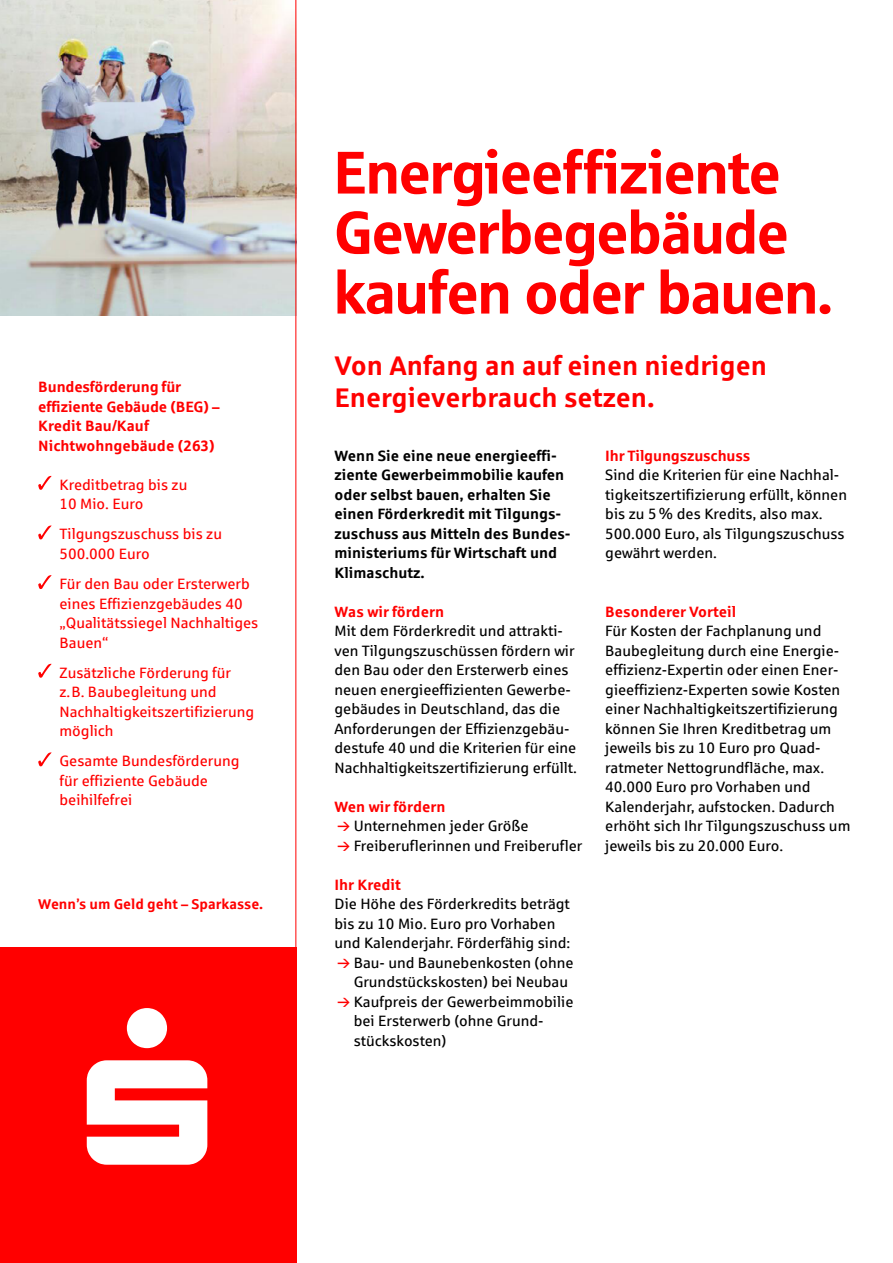
<style>
.page{position:relative;width:893px;height:1263px;background:#fff}
.page>*{position:absolute;margin:0;border:0;box-sizing:border-box;transform-origin:0 0}
.t1{font:60px/60px "Sparkasse Head";color:#f00}
.t2{font:700 27px/32.4px "Sparkasse Rg";color:#f00}
.t3{font:15px/19.5px "Sparkasse Rg";color:#000}
.t4{font:15px/19.5px "Sparkasse Rg";color:#f00}
.t5{font:700 15px/19.5px "Sparkasse Rg";color:#000}
.t6{font:700 15px/19.5px "Sparkasse Rg";letter-spacing:-.01em;color:#f00}
.t7{font:700 14.25px "Sparkasse Rg";color:#f00}
</style>
<div class="page">
<img style="left:0;top:0;width:295px;height:316px">
<div style="left:0;top:947px;width:296px;height:316px;background:#f00"></div>
<svg style="left:38px;top:476px;width:14px;height:14px"></svg>
<svg style="left:38px;top:525px;width:14px;height:14px"></svg>
<svg style="left:38px;top:575px;width:14px;height:14px"></svg>
<svg style="left:38px;top:664px;width:14px;height:14px"></svg>
<svg style="left:38px;top:752px;width:14px;height:14px"></svg>
<hr style="left:295px;top:0;width:1px;height:1263px;background:#f00">
<p class="t6" style="left:38px;top:377px;width:183px">Bundesförderung für effiziente Gebäude (BEG) –<br>Kredit Bau/Kauf<br>Nichtwohngebäude (263)</p>
<p class="t4" style="left:60px;top:474px;width:129px">Kreditbetrag bis zu<br>10 Mio. Euro</p>
<p class="t4" style="left:60px;top:524px;width:164px">Tilgungszuschuss bis zu<br>500.000 Euro</p>
<p class="t4" style="left:60px;top:574px;width:200px">Für den Bau oder Ersterwerb eines Effizienzgebäudes 40 „Qualitätssiegel Nachhaltiges<br>Bauen“</p>
<p class="t4" style="left:60px;top:662px;width:196px">Zusätzliche Förderung für z.B. Baubegleitung und<br>Nachhaltigkeitszertifizierung möglich</p>
<p class="t4" style="left:60px;top:751px;width:181px">Gesamte Bundesförderung für effiziente Gebäude beihilfefrei</p>
<p class="t7" style="left:38px;top:895px;width:227px">Wenn’s um Geld geht – Sparkasse.</p>
<h1 class="t1" style="left:334px;top:140px;width:499px">Energieeffiziente<br>Gewerbegebäude kaufen oder bauen.</h1>
<h2 class="t2" style="left:334px;top:348px;width:434px">Von Anfang an auf einen niedrigen<br>Energieverbrauch setzen.</h2>
<p class="t5" style="left:334px;top:445px;width:238px">Wenn Sie eine neue energieeffi&shy;ziente Gewerbeimmobilie kaufen oder selbst bauen, erhalten Sie einen Förderkredit mit Tilgungs&shy;zuschuss aus Mitteln des Bundes&shy;ministeriums für Wirtschaft und<br>Klimaschutz.</p>
<p class="t6" style="left:334px;top:601px;width:111px">Was wir fördern</p>
<p class="t3" style="left:334px;top:621px;width:244px">Mit dem Förderkredit und attrakti&shy;ven Tilgungszuschüssen fördern wir den Bau oder den Ersterwerb eines neuen energieeffizienten Gewerbe&shy;gebäudes in Deutschland, das die Anforderungen der Effizienzgebäu&shy;destufe 40 und die Kriterien für eine Nachhaltigkeitszertifizierung erfüllt.</p>
<p class="t6" style="left:334px;top:796px;width:112px">Wen wir fördern</p>
<p class="t3" style="left:354px;top:816px;width:230px">Unternehmen jeder Größe<br>Freiberuflerinnen und Freiberufler</p>
<p class="t6" style="left:334px;top:874px;width:68px">Ihr Kredit</p>
<p class="t3" style="left:334px;top:894px;width:237px">Die Höhe des Förderkredits beträgt</p>
<p class="t3" style="left:334px;top:913px;width:222px">bis zu 10 Mio. Euro pro Vorhaben</p>
<p class="t3" style="left:334px;top:933px;width:237px">und Kalenderjahr. Förderfähig sind:</p>
<p class="t3" style="left:354px;top:952px;width:221px">Bau- und Baunebenkosten (ohne</p>
<p class="t3" style="left:354px;top:972px;width:216px">Grundstückskosten) bei Neubau</p>
<p class="t3" style="left:354px;top:991px;width:221px">Kaufpreis der Gewerbeimmobilie</p>
<p class="t3" style="left:354px;top:1011px;width:191px">bei Ersterwerb (ohne Grund-</p>
<p class="t3" style="left:354px;top:1030px;width:94px">stückskosten)</p>
<p class="t6" style="left:605px;top:445px;width:146px">Ihr Tilgungszuschuss</p>
<p class="t3" style="left:605px;top:465px;width:243px">Sind die Kriterien für eine Nachhal&shy;tigkeitszertifizierung erfüllt, können bis zu 5% des Kredits, also max.<br>500.000 Euro, als Tilgungszuschuss gewährt werden.</p>
<p class="t6" style="left:605px;top:601px;width:132px">Besonderer Vorteil</p>
<p class="t3" style="left:605px;top:621px;width:247px">Für Kosten der Fachplanung und Baubegleitung durch eine Energie&shy;effizienz-Expertin oder einen Ener&shy;gieeffizienz-Experten sowie Kosten einer Nachhaltigkeitszertifizierung können Sie Ihren Kreditbetrag um jeweils bis zu 10 Euro pro Quad&shy;ratmeter Nettogrundfläche, max.<br>40.000 Euro pro Vorhaben und Kalenderjahr, aufstocken. Dadurch erhöht sich Ihr Tilgungszuschuss um jeweils bis zu 20.000 Euro.</p>
</div>
